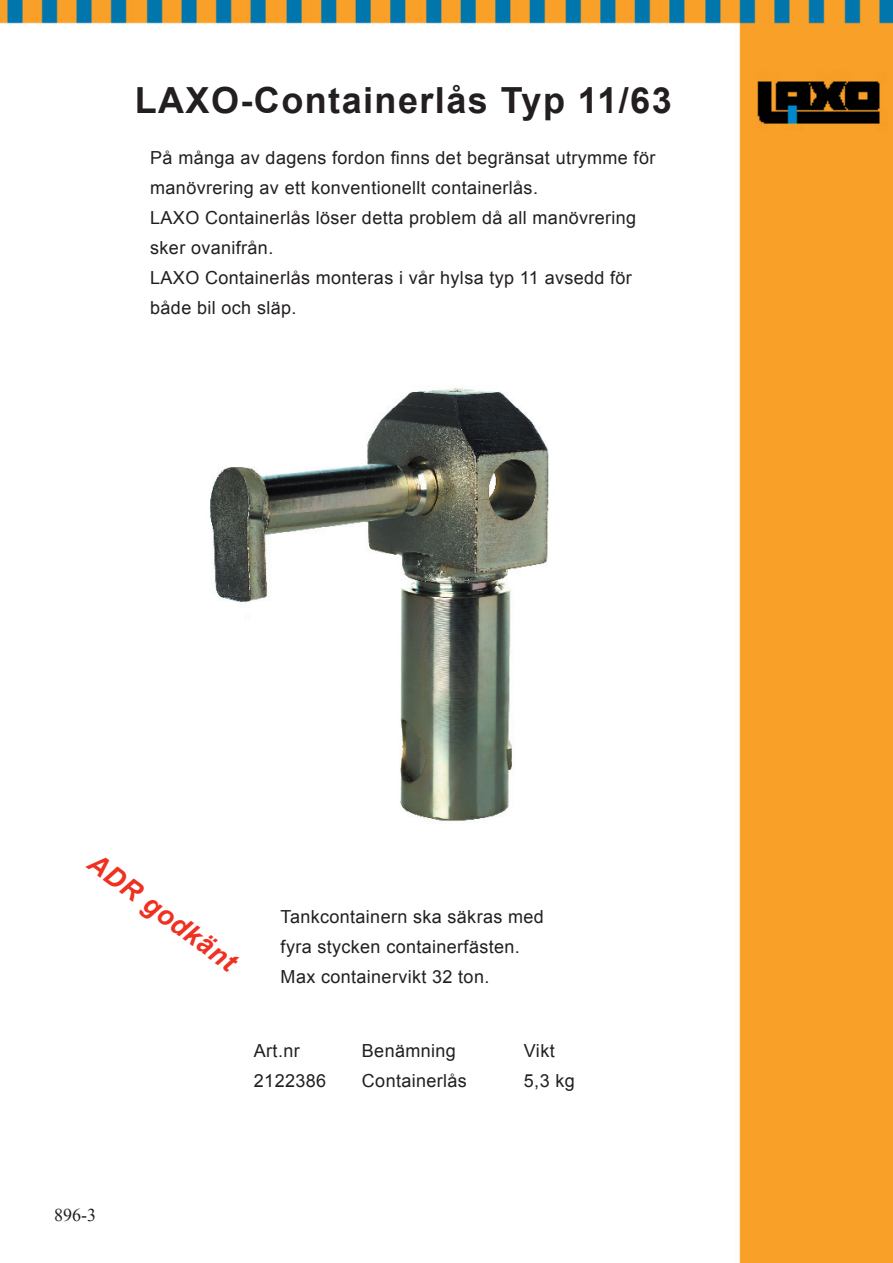
<style>
.page{position:relative;width:893px;height:1263px;background:#fff}
.page>*{position:absolute;margin:0;border:0;box-sizing:border-box;transform-origin:0 0}
.t1{font:700 36px "Arial";letter-spacing:.04em;color:#231f20}
.t2{font:italic 700 27px "Arial";color:#ef3122}
.t3{font:18px/30px "Arial";letter-spacing:.02em;color:#231f20}
.t4{font:18px "Times New Roman";color:#231f20}
</style>
<div class="page">
<img style="left:0;top:0;width:892px;height:1263px">
<img style="left:163px;top:366px;width:478px;height:470px">
<h1 class="t1" style="left:135px;top:76px;width:538px">LAXO-Containerlås Typ 11/63</h1>
<p class="t3" style="left:150px;top:143px;width:507px">På många av dagens fordon finns det begränsat utrymme för manövrering av ett konventionellt containerlås.<br>LAXO Containerlås löser detta problem då all manövrering sker ovanifrån.<br>LAXO Containerlås monteras i vår hylsa typ 11 avsedd för både bil och släp.</p>
<h2 class="t2" style="left:101px;top:846px;width:178px;rotate:36deg">ADR godkänt</h2>
<p class="t3" style="left:281px;top:902px;width:265px">Tankcontainern ska säkras med fyra stycken containerfästen.<br>Max containervikt 32 ton.</p>
<p class="t3" style="left:254px;top:1036px;width:47px">Art.nr</p>
<p class="t3" style="left:362px;top:1036px;width:95px">Benämning</p>
<p class="t3" style="left:524px;top:1036px;width:32px">Vikt</p>
<p class="t3" style="left:254px;top:1066px;width:74px">2122386</p>
<p class="t3" style="left:362px;top:1066px;width:106px">Containerlås</p>
<p class="t3" style="left:524px;top:1066px;width:52px">5,3 kg</p>
<p class="t4" style="left:54px;top:1203px;width:43px">896-3</p>
</div>
